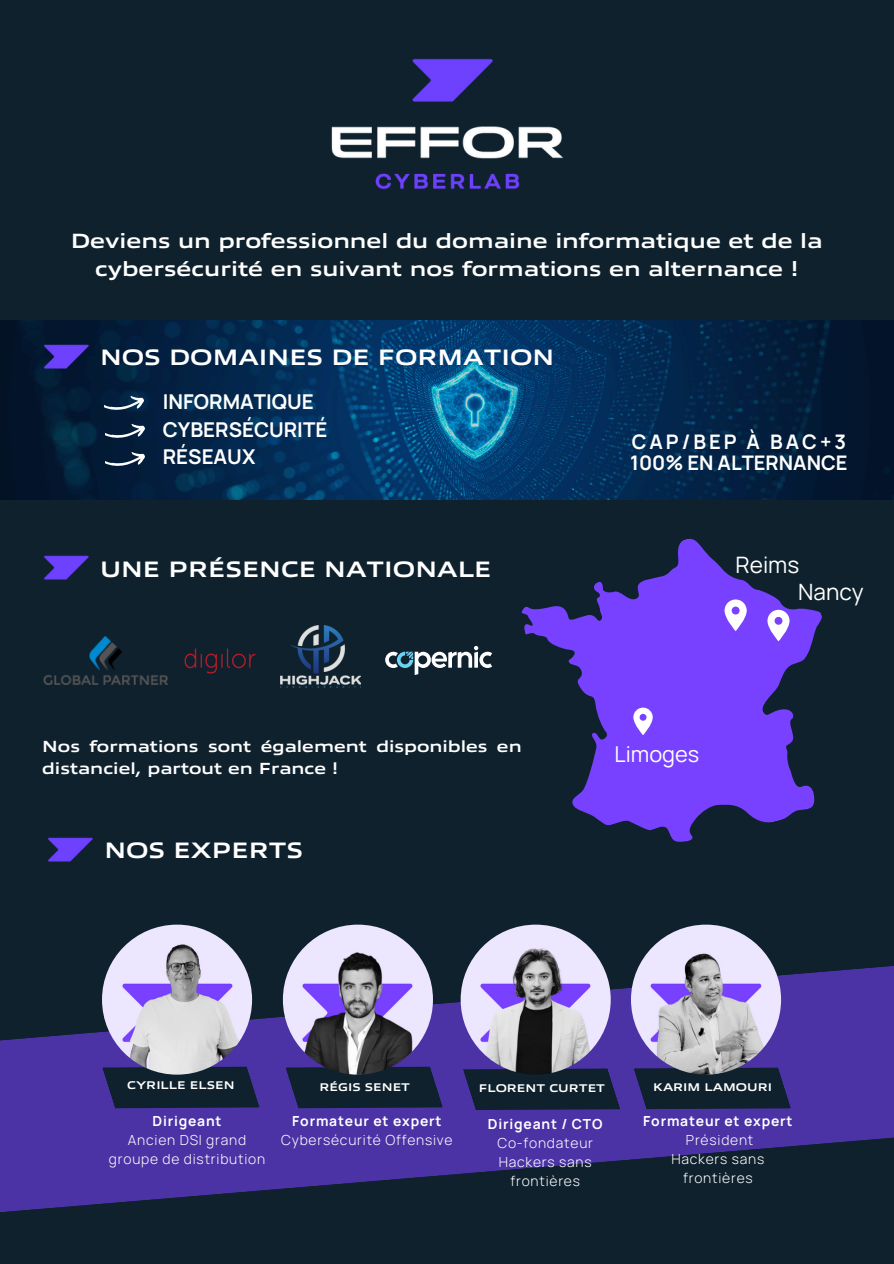
<style>
.page{position:relative;width:894px;height:1264px;background:#fff}
.page>*{position:absolute;margin:0;border:0;box-sizing:border-box;transform-origin:0 0}
.t1{font:22.65px "Manrope";color:#fff}
.t2{font:700 22.5px "Allumi Std Extended";color:#fff}
.t3{font:22.5px "Manrope";color:#fff}
.t4{font:21.75px "Manrope";color:#fff}
.t5{font:700 20.7px/28.2px "Allumi Std Extended";color:#fff;text-align:center}
.t6{font:700 20.4px "Manrope";color:#fff}
.t7{font:700 20.1px "Manrope";color:#fff}
.t8{font:700 19.95px "Manrope";letter-spacing:.15em;color:#fff}
.t9{font:700 16.2px/22.5px "Allumi Std Extended";color:#fff}
.t10{font:300 13.8px/18.8px "Manrope";letter-spacing:.06em;color:#fff;text-align:center}
.t11{font:700 11.25px "Allumi Std Extended";color:#fff}
.s1{font-weight:700}
</style>
<div class="page">
<div style="left:0;top:0;width:893px;height:1263px;background:#0e212d"></div>
<img style="left:331px;top:58px;width:232px;height:132px">
<img style="left:0;top:320px;width:893px;height:179px">
<img style="left:44px;top:344px;width:46px;height:26px">
<svg style="left:104px;top:395px;width:40px;height:15px"></svg>
<svg style="left:105px;top:422px;width:40px;height:16px"></svg>
<svg style="left:105px;top:451px;width:40px;height:15px"></svg>
<img style="left:44px;top:555px;width:45px;height:25px">
<svg style="left:521px;top:538px;width:301px;height:304px;fill:#7841ff"></svg>
<svg style="left:724px;top:599px;width:22px;height:32px"></svg>
<svg style="left:633px;top:707px;width:19px;height:28px"></svg>
<svg style="left:767px;top:610px;width:22px;height:31px"></svg>
<svg style="left:0;top:953px;width:893px;height:259px;fill:#4b33a6"></svg>
<img style="left:48px;top:837px;width:45px;height:25px">
<img style="left:44px;top:636px;width:123px;height:48px">
<img style="left:184px;top:648px;width:72px;height:26px">
<img style="left:280px;top:625px;width:80px;height:62px">
<svg style="left:385px;top:646px;width:107px;height:29px"></svg>
<svg style="left:285px;top:1066px;width:158px;height:42px"></svg>
<svg style="left:102px;top:1066px;width:158px;height:42px"></svg>
<svg style="left:462px;top:1068px;width:158px;height:42px"></svg>
<svg style="left:633px;top:1067px;width:157px;height:42px"></svg>
<img style="left:102px;top:924px;width:150px;height:150px;border-radius:50%">
<img style="left:283px;top:924px;width:150px;height:150px;border-radius:50%">
<img style="left:460px;top:924px;width:150px;height:150px;border-radius:50%">
<img style="left:630px;top:924px;width:150px;height:150px;border-radius:50%">
<h2 class="t5" style="left:71px;top:225px;width:753px">Deviens un professionnel du domaine informatique et de la cybersécurité en suivant nos formations en alternance !</h2>
<p class="t2" style="left:100px;top:341px;width:455px">NOS DOMAINES DE FORMATION</p>
<p class="t6" style="left:163px;top:387px;width:152px">INFORMATIQUE</p>
<p class="t6" style="left:163px;top:415px;width:166px">CYBERSÉCURITÉ</p>
<h1 class="t6" style="left:163px;top:442px;width:94px">RÉSEAUX</h1>
<p class="t7" style="left:630px;top:448px;width:219px">100% EN ALTERNANCE</p>
<h1 class="t8" style="left:631px;top:428px;width:216px">CAP/BEP À BAC+3</h1>
<p class="t2" style="left:100px;top:552px;width:393px">UNE PRÉSENCE NATIONALE</p>
<h4 class="t1" style="left:735px;top:549px;width:65px">Reims</h4>
<h3 class="t9" style="left:42px;top:733px;width:481px">Nos formations sont également disponibles en distanciel, partout en France !</h3>
<p class="t2" style="left:104px;top:834px;width:200px">NOS EXPERTS</p>
<p class="t4" style="left:614px;top:738px;width:86px">Limoges</p>
<h4 class="t3" style="left:797px;top:576px;width:67px">Nancy</h4>
<p class="t11" style="left:127px;top:1076px;width:109px">CYRILLE ELSEN</p>
<h3 class="t11" style="left:319px;top:1079px;width:92px">RÉGIS SENET</h3>
<p class="t11" style="left:478px;top:1080px;width:128px">FLORENT CURTET</p>
<p class="t10" style="left:109px;top:1111px;width:158px"><span class="s1">Dirigeant<br></span>Ancien DSI grand groupe de distribution</p>
<p class="t10" style="left:281px;top:1111px;width:173px"><span class="s1">Formateur et expert<br></span>Cybersécurité Offensive</p>
<h5 class="t10" style="left:488px;top:1114px;width:116px"><span class="s1">Dirigeant / CTO<br></span>Co-fondateur<br>Hackers sans frontières</h5>
<h1 class="t11" style="left:653px;top:1079px;width:120px">KARIM LAMOURI</h1>
<p class="t10" style="left:643px;top:1111px;width:151px"><span class="s1">Formateur et expert<br></span>Président<br>Hackers sans frontières</p>
</div>
